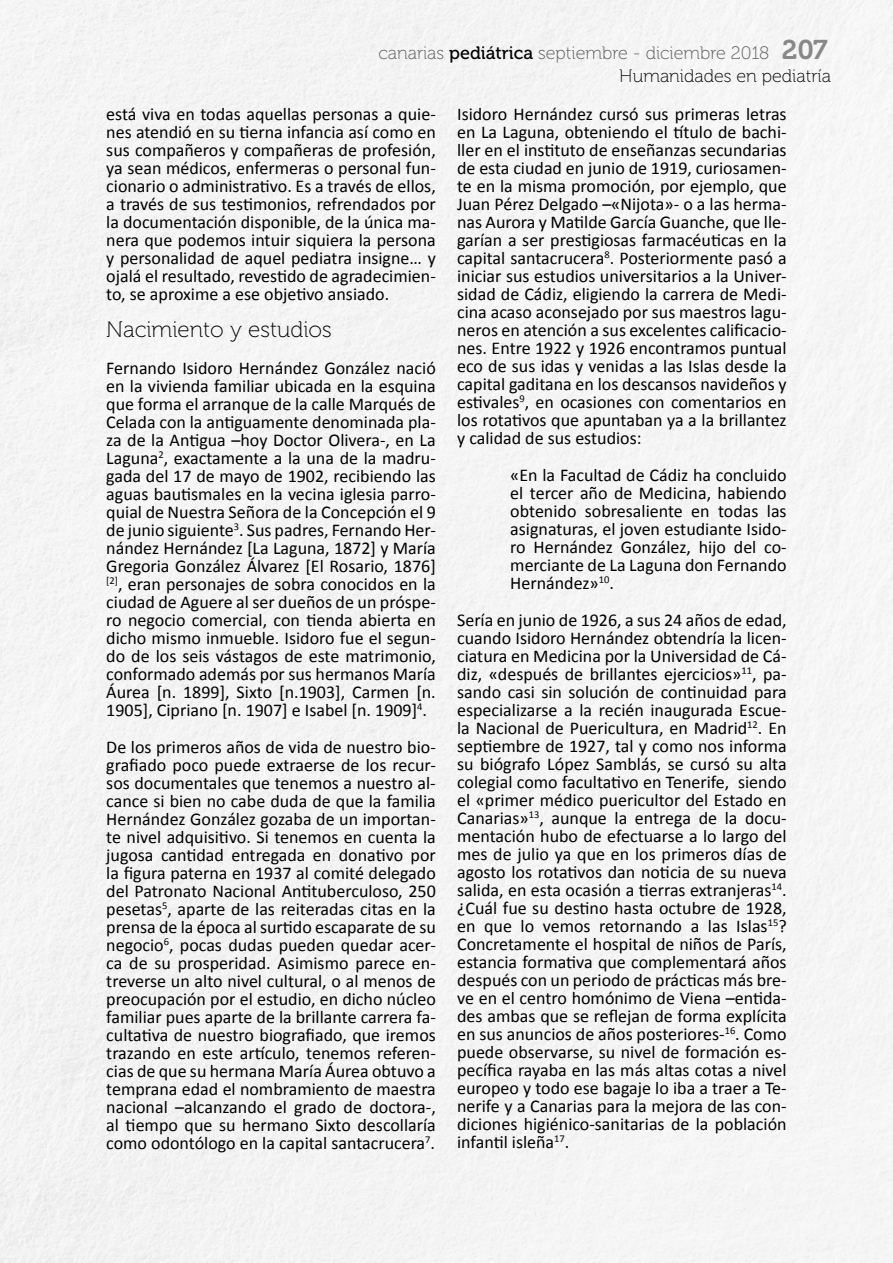
<style>
.page{position:relative;width:893px;height:1263px;background:#fff}
.page>*{position:absolute;margin:0;border:0;box-sizing:border-box;transform-origin:0 0}
.t1{font:22.5px "Museo 100";color:#000}
.t2{font:18px/18px "Calibri";color:#000;text-align:justify}
.t3{font:18px/23px "Museo 100";color:#58585a;text-align:right}
.s1{font-family:"Museo 500";color:#000}
.s2{font-family:"Museo 700";font-size:27px;color:#87888a}
.s3{color:#000}
</style>
<div class="page">
<p class="t3" style="left:378px;top:41px;width:454px">canarias <span class="s1">pediátrica</span> septiembre - diciembre 2018 <span class="s2">207<br></span><span class="s3">Humanidades en pediatría</span></p>
<p class="t2" style="left:106px;top:104px;width:331px">está viva en todas aquellas personas a quie&shy;nes atendió en su tierna infancia así como en sus compañeros y compañeras de profesión, ya sean médicos, enfermeras o personal fun&shy;cionario o administrativo. Es a través de ellos, a través de sus testimonios, refrendados por la documentación disponible, de la única ma&shy;nera que podemos intuir siquiera la persona y personalidad de aquel pediatra insigne… y ojalá el resultado, revestido de agradecimien&shy;to, se aproxime a ese objetivo ansiado.</p>
<p class="t1" style="left:106px;top:317px;width:227px">Nacimiento y estudios</p>
<p class="t2" style="left:106px;top:358px;width:331px">Fernando Isidoro Hernández González nació en la vivienda familiar ubicada en la esquina que forma el arranque de la calle Marqués de Celada con la antiguamente denominada pla&shy;za de la Antigua –hoy Doctor Olivera-, en La Laguna<sup>2</sup>, exactamente a la una de la madru&shy;gada del 17 de mayo de 1902, recibiendo las aguas bautismales en la vecina iglesia parro&shy;quial de Nuestra Señora de la Concepción el 9 de junio siguiente<sup>3</sup>. Sus padres, Fernando Her&shy;nández Hernández [La Laguna, 1872] y María Gregoria González Álvarez [El Rosario, 1876] <sup>[2]</sup>, eran personajes de sobra conocidos en la ciudad de Aguere al ser dueños de un próspe&shy;ro negocio comercial, con tienda abierta en dicho mismo inmueble. Isidoro fue el segun&shy;do de los seis vástagos de este matrimonio, conformado además por sus hermanos María Áurea [n. 1899], Sixto [n.1903], Carmen [n.<br>1905], Cipriano [n. 1907] e Isabel [n. 1909]<sup>4</sup>.</p>
<p class="t2" style="left:106px;top:737px;width:331px">De los primeros años de vida de nuestro bio&shy;grafiado poco puede extraerse de los recur&shy;sos documentales que tenemos a nuestro al&shy;cance si bien no cabe duda de que la familia Hernández González gozaba de un importan&shy;te nivel adquisitivo. Si tenemos en cuenta la jugosa cantidad entregada en donativo por la figura paterna en 1937 al comité delegado del Patronato Nacional Antituberculoso, 250 pesetas<sup>5</sup>, aparte de las reiteradas citas en la prensa de la época al surtido escaparate de su negocio<sup>6</sup>, pocas dudas pueden quedar acer&shy;ca de su prosperidad. Asimismo parece en&shy;treverse un alto nivel cultural, o al menos de preocupación por el estudio, en dicho núcleo familiar pues aparte de la brillante carrera fa&shy;cultativa de nuestro biografiado, que iremos trazando en este artículo, tenemos referen&shy;cias de que su hermana María Áurea obtuvo a temprana edad el nombramiento de maestra nacional –alcanzando el grado de doctora-, al tiempo que su hermano Sixto descollaría como odontólogo en la capital santacrucera<sup>7</sup>.</p>
<p class="t2" style="left:457px;top:104px;width:331px">Isidoro Hernández cursó sus primeras letras en La Laguna, obteniendo el título de bachi&shy;ller en el instituto de enseñanzas secundarias de esta ciudad en junio de 1919, curiosamen&shy;te en la misma promoción, por ejemplo, que Juan Pérez Delgado –«Nijota»- o a las herma&shy;nas Aurora y Matilde García Guanche, que lle&shy;garían a ser prestigiosas farmacéuticas en la capital santacrucera<sup>8</sup>. Posteriormente pasó a iniciar sus estudios universitarios a la Univer&shy;sidad de Cádiz, eligiendo la carrera de Medi&shy;cina acaso aconsejado por sus maestros lagu&shy;neros en atención a sus excelentes calificacio&shy;nes. Entre 1922 y 1926 encontramos puntual eco de sus idas y venidas a las Islas desde la capital gaditana en los descansos navideños y estivales<sup>9</sup>, en ocasiones con comentarios en los rotativos que apuntaban ya a la brillantez y calidad de sus estudios:</p>
<p class="t2" style="left:510px;top:465px;width:278px">«En la Facultad de Cádiz ha concluido el tercer año de Medicina, habiendo obtenido sobresaliente en todas las asignaturas, el joven estudiante Isido&shy;ro Hernández González, hijo del co&shy;merciante de La Laguna don Fernando Hernández»<sup>10</sup>.</p>
<p class="t2" style="left:457px;top:610px;width:331px">Sería en junio de 1926, a sus 24 años de edad, cuando Isidoro Hernández obtendría la licen&shy;ciatura en Medicina por la Universidad de Cá&shy;diz, «después de brillantes ejercicios»<sup>11</sup>, pa&shy;sando casi sin solución de continuidad para especializarse a la recién inaugurada Escue&shy;la Nacional de Puericultura, en Madrid<sup>12</sup>. En septiembre de 1927, tal y como nos informa su biógrafo López Samblás, se cursó su alta colegial como facultativo en Tenerife, siendo el «primer médico puericultor del Estado en Canarias»<sup>13</sup>, aunque la entrega de la docu&shy;mentación hubo de efectuarse a lo largo del mes de julio ya que en los primeros días de agosto los rotativos dan noticia de su nueva salida, en esta ocasión a tierras extranjeras<sup>14</sup>. ¿Cuál fue su destino hasta octubre de 1928, en que lo vemos retornando a las Islas<sup>15</sup>?<br>Concretamente el hospital de niños de París, estancia formativa que complementará años después con un periodo de prácticas más bre&shy;ve en el centro homónimo de Viena –entida&shy;des ambas que se reflejan de forma explícita en sus anuncios de años posteriores-<sup>16</sup>. Como puede observarse, su nivel de formación es&shy;pecífica rayaba en las más altas cotas a nivel europeo y todo ese bagaje lo iba a traer a Te&shy;nerife y a Canarias para la mejora de las con&shy;diciones higiénico-sanitarias de la población infantil isleña<sup>17</sup>.</p>
</div>
